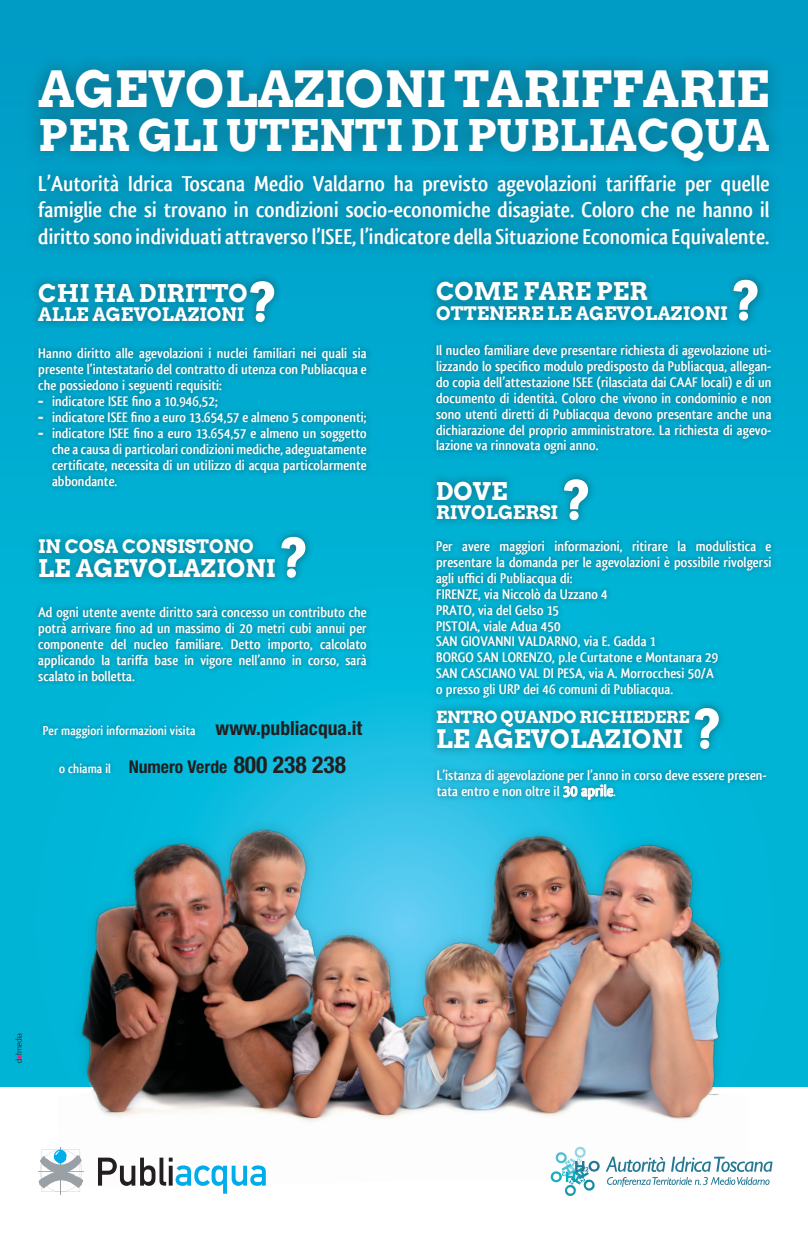
<style>
.page{position:relative;width:808px;height:1234px;background:#fff}
.page>*{position:absolute;margin:0;border:0;box-sizing:border-box;transform-origin:0 0}
.t1{font:700 52.8px "Arvo";color:#fff}
.t2{font:700 49.8px "Arvo";color:#fff}
.t3{font:700 43.5px "Arvo";color:#fff}
.t4{font:700 25.35px "Arvo";color:#fff}
.t5{font:700 24.45px "Arvo";color:#fff}
.t6{font:700 condensed 23.4px "Helvetica Neue LT Std";color:#231f20}
.t7{font:700 22.5px/26.4px "Qlassik";color:#fff;text-align:justify}
.t8{font:700 condensed 19.5px "Helvetica Neue LT Std";color:#231f20}
.t9{font:700 18.6px "Arvo";color:#fff}
.t10{font:700 condensed 17.55px "Helvetica Neue LT Std";color:#231f20}
.t11{font:700 16.65px "Arvo";letter-spacing:-.01em;color:#fff}
.t12{font:700 14.55px/15.9px "Qlassik";color:#fff;text-align:justify}
.t13{font:700 13.35px "Qlassik";color:#fff}
.s1{font-family:"Arvo"}
.s2{font-size:52.8px}
.s3{font-size:15.9px}
</style>
<div class="page">
<div style="left:0;top:550px;width:808px;height:683px;background:#00b4d6"></div>
<div style="left:0;top:0;width:808px;height:600px;background:#00a8cf"></div>
<div style="left:0;top:1086px;width:808px;height:147px;background:#fff"></div>
<img style="left:51px;top:733px;width:698px;height:448px">
<div style="left:21px;top:52px;width:766px;height:125px;background:#231f20;opacity:.5"></div>
<div style="left:25px;top:161px;width:758px;height:99px;background:#231f20;opacity:.5"></div>
<div style="left:30px;top:272px;width:253px;height:58px;background:#231f20;opacity:.5"></div>
<div style="left:31px;top:528px;width:283px;height:57px;background:#231f20;opacity:.5"></div>
<div style="left:428px;top:271px;width:338px;height:58px;background:#231f20;opacity:.5"></div>
<div style="left:428px;top:470px;width:169px;height:58px;background:#231f20;opacity:.5"></div>
<div style="left:33px;top:342px;width:339px;height:149px;background:#231f20;opacity:.5"></div>
<div style="left:32px;top:600px;width:340px;height:86px;background:#231f20;opacity:.5"></div>
<div style="left:430px;top:338px;width:347px;height:122px;background:#231f20;opacity:.5"></div>
<div style="left:430px;top:534px;width:347px;height:170px;background:#231f20;opacity:.5"></div>
<svg style="left:16px;top:1033px;width:8px;height:29px"></svg>
<div style="left:432px;top:763px;width:340px;height:42px;background:#231f20;opacity:.5"></div>
<svg style="left:563px;top:784px;width:50px;height:15px"></svg>
<div style="left:428px;top:699px;width:299px;height:58px;background:#231f20;opacity:.5"></div>
<div style="left:39px;top:720px;width:161px;height:22px;background:#231f20;opacity:.3"></div>
<div style="left:55px;top:758px;width:60px;height:18px;background:#231f20;opacity:.3"></div>
<svg style="left:551px;top:1145px;width:49px;height:51px"></svg>
<svg style="left:606px;top:1156px;width:166px;height:30px"></svg>
<hr style="left:38px;top:1170px;width:46px;height:1px;background:#a6b0b9">
<hr style="left:61px;top:1146px;width:1px;height:48px;background:#99a0a6">
<svg style="left:38px;top:1149px;width:45px;height:42px"></svg>
<svg style="left:98px;top:1157px;width:168px;height:36px"></svg>
<p class="t2" style="left:38px;top:58px;width:733px">AGEVOLAZIONI TARIFFARIE</p>
<p class="t3" style="left:38px;top:108px;width:733px">PER GLI UTENTI DI PUBLIACQUA</p>
<p class="t7" style="left:38px;top:170px;width:733px">L’Autorità Idrica Toscana Medio Valdarno ha previsto agevolazioni tariffarie per quelle famiglie che si trovano in condizioni socio-economiche disagiate. Coloro che ne hanno il diritto sono individuati attraverso l’ISEE, l’indicatore della Situazione Economica Equivalente.</p>
<p class="t5" style="left:38px;top:277px;width:211px">CHI HA DIRITTO</p>
<p class="t9" style="left:38px;top:303px;width:207px">ALLE AGEVOLAZIONI</p>
<p class="t1" style="left:731px;top:267px;width:32px">?</p>
<p class="t1" style="left:248px;top:269px;width:32px">?</p>
<p class="t5" style="left:436px;top:276px;width:213px">COME FARE PER</p>
<p class="t9" style="left:436px;top:301px;width:293px">OTTENERE LE AGEVOLAZIONI</p>
<p class="t12" style="left:38px;top:345px;width:330px">Hanno diritto alle agevolazioni i nuclei familiari nei quali sia presente l’intestatario del contratto di utenza con Publiacqua e che possiedono i seguenti requisiti:</p>
<p class="t12" style="left:38px;top:393px;width:181px"><span class="s1">-</span> indicatore ISEE fino a 10.946,52;</p>
<p class="t12" style="left:38px;top:409px;width:330px"><span class="s1">-</span> indicatore ISEE fino a euro 13.654,57 e almeno 5 componenti;</p>
<p class="t12" style="left:52px;top:425px;width:316px;text-indent:-14px"><span class="s1">-</span> indicatore ISEE fino a euro 13.654,57 e almeno un soggetto che a causa di particolari condizioni mediche, adeguatamente certificate, necessita di un utilizzo di acqua particolarmente abbondante.</p>
<p class="t5" style="left:38px;top:552px;width:273px">LE AGEVOLAZIONI<span class="s2">?</span></p>
<p class="t9" style="left:38px;top:535px;width:217px">IN COSA CONSISTONO</p>
<p class="t12" style="left:38px;top:604px;width:330px">Ad ogni utente avente diritto sarà concesso un contributo che potrà arrivare fino ad un massimo di 20 metri cubi annui per componente del nucleo familiare. Detto importo, calcolato applicando la tariffa base in vigore nell’anno in corso, sarà scalato in bolletta.</p>
<p class="t13" style="left:43px;top:722px;width:154px">Per maggiori informazioni visita</p>
<p class="t8" style="left:216px;top:715px;width:148px">www.publiacqua.it</p>
<p class="t13" style="left:59px;top:760px;width:53px">o chiama il</p>
<p class="t10" style="left:129px;top:755px;width:100px">Numero Verde</p>
<p class="t6" style="left:234px;top:750px;width:114px">800 238 238</p>
<p class="t12" style="left:436px;top:342px;width:337px">Il nucleo familiare deve presentare richiesta di agevolazione uti&shy;lizzando lo specifico modulo predisposto da Publiacqua, allegan&shy;do copia dell’attestazione ISEE (rilasciata dai CAAF locali) e di un documento di identità. Coloro che vivono in condominio e non sono utenti diretti di Publiacqua devono presentare anche una dichiarazione del proprio amministratore. La richiesta di agevo&shy;lazione va rinnovata ogni anno.</p>
<p class="t1" style="left:562px;top:467px;width:32px">?</p>
<p class="t5" style="left:436px;top:475px;width:73px">DOVE</p>
<p class="t9" style="left:436px;top:501px;width:123px">RIVOLGERSI</p>
<p class="t12" style="left:436px;top:538px;width:337px">Per avere maggiori informazioni, ritirare la modulistica e presentare la domanda per le agevolazioni è possibile rivolgersi agli uffici di Publiacqua di:</p>
<p class="t12" style="left:436px;top:585px;width:173px">FIRENZE, via Niccolò da Uzzano 4</p>
<p class="t12" style="left:436px;top:601px;width:125px">PRATO, via del Gelso 15</p>
<p class="t12" style="left:436px;top:617px;width:126px">PISTOIA, viale Adua 450</p>
<p class="t12" style="left:436px;top:633px;width:221px">SAN GIOVANNI VALDARNO, via E. Gadda 1</p>
<p class="t12" style="left:436px;top:649px;width:284px">BORGO SAN LORENZO, p.le Curtatone e Montanara 29</p>
<p class="t12" style="left:436px;top:665px;width:279px">SAN CASCIANO VAL DI PESA, via A. Morrocchesi 50/A</p>
<p class="t12" style="left:436px;top:681px;width:239px">o presso gli URP dei 46 comuni di Publiacqua.</p>
<p class="t4" style="left:436px;top:722px;width:289px">LE AGEVOLAZIONI <span class="s2">?</span></p>
<p class="t11" style="left:436px;top:706px;width:255px">ENTRO QUANDO RICHIEDERE</p>
<p class="t12" style="left:437px;top:767px;width:331px">L’istanza di agevolazione per l’anno in corso deve essere presen&shy;tata entro e non oltre il <span class="s3">30 aprile</span>.</p>
</div>
